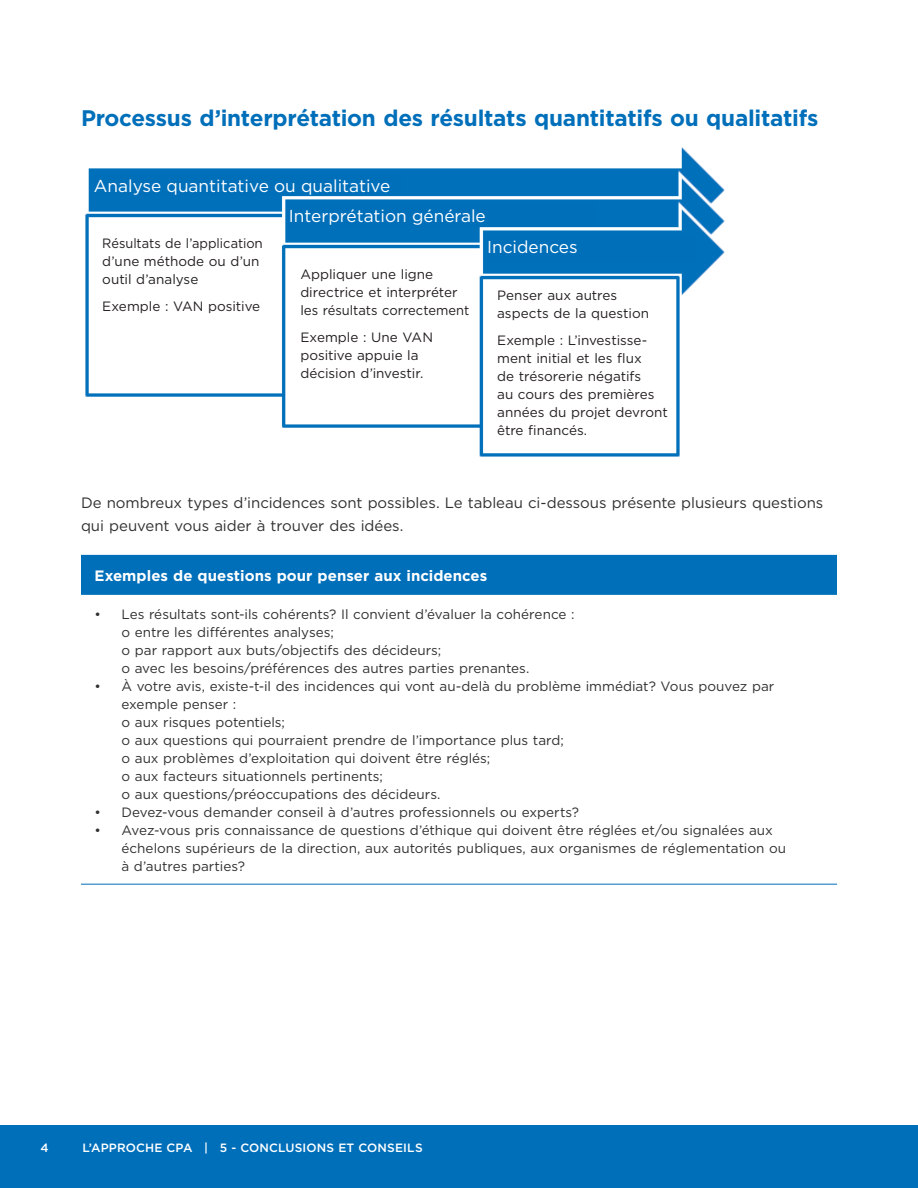
<style>
.page{position:relative;width:918px;height:1188px;background:#fff}
.page>*{position:absolute;margin:0;border:0;box-sizing:border-box;transform-origin:0 0}
.t1{font:700 22.5px "Gotham";letter-spacing:-.015em;color:#006fba}
.t2{font:17.25px "Gotham";color:#fff}
.t3{font:15px/22.5px "Gotham";letter-spacing:-.005em;color:#312f30}
.t4{font:700 15px "Gotham";color:#fff}
.t5{font:13.5px/18px "Gotham";color:#312f30}
.t6{font:13.5px/18px "Gotham";color:#231f20}
.t7{font:13.5px/18px "Gotham";color:#231f20;scale:.95 1}
.t8{font:500 12px "Gotham";letter-spacing:.01em;color:#fff}
</style>
<div class="page">
<div style="left:0;top:1125px;width:918px;height:63px;background:#006fba"></div>
<div style="left:81px;top:555px;width:756px;height:39px;background:#006fba"></div>
<hr style="left:81px;top:594px;width:756px;height:1px;background:#006fba">
<hr style="left:81px;top:884px;width:756px;height:1px;background:#006fba">
<img style="left:85px;top:147px;width:640px;height:310px">
<div style="left:90px;top:219px;width:176px;height:148px;background:#fff"></div>
<div style="left:288px;top:250px;width:184px;height:154px;background:#fff"></div>
<div style="left:485px;top:282px;width:189px;height:165px;background:#fff"></div>
<div style="left:94px;top:174px;width:306px;height:22px;background:#006fba"></div>
<div style="left:289px;top:204px;width:306px;height:23px;background:#006fba"></div>
<div style="left:487px;top:235px;width:209px;height:27px;background:#006fba"></div>
<h2 class="t1" style="left:81px;top:103px;width:739px">Processus d’interprétation des résultats quantitatifs ou qualitatifs</h2>
<p class="t2" style="left:94px;top:175px;width:298px">Analyse quantitative ou qualitative</p>
<p class="t7" style="left:102px;top:234px;width:171px">Résultats de l’application d’une méthode ou d’un outil d’analyse</p>
<p class="t6" style="left:102px;top:297px;width:159px">Exemple : VAN positive</p>
<p class="t2" style="left:289px;top:205px;width:198px">Interprétation générale</p>
<p class="t6" style="left:300px;top:264px;width:171px">Appliquer une ligne directrice et interpréter les résultats correctement</p>
<p class="t6" style="left:300px;top:327px;width:134px">Exemple : Une VAN positive appuie la décision d’investir.</p>
<p class="t2" style="left:487px;top:236px;width:92px">Incidences</p>
<p class="t6" style="left:497px;top:286px;width:153px">Penser aux autres aspects de la question</p>
<p class="t6" style="left:497px;top:349px;width:172px">ment initial et les flux<br>de trésorerie négatifs<br>au cours des premières années du projet devront être financés.</p>
<p class="t6" style="left:497px;top:331px;width:152px">Exemple : L’investisse-</p>
<p class="t3" style="left:81px;top:492px;width:744px">De nombreux types d’incidences sont possibles. Le tableau ci-dessous présente plusieurs questions qui peuvent vous aider à trouver des idées.</p>
<h3 class="t4" style="left:95px;top:566px;width:394px">Exemples de questions pour penser aux incidences</h3>
<p class="t5" style="left:95px;top:605px;width:482px">• Les résultats sont-ils cohérents? Il convient d’évaluer la cohérence :</p>
<p class="t5" style="left:122px;top:623px;width:214px">o entre les différentes analyses;</p>
<p class="t5" style="left:122px;top:641px;width:321px">o par rapport aux buts/objectifs des décideurs;</p>
<p class="t5" style="left:122px;top:659px;width:410px">o avec les besoins/préférences des autres parties prenantes.</p>
<p class="t5" style="left:122px;top:677px;width:654px;text-indent:-27px">• À votre avis, existe-t-il des incidences qui vont au-delà du problème immédiat? Vous pouvez par exemple penser :</p>
<p class="t5" style="left:122px;top:713px;width:165px">o aux risques potentiels;</p>
<p class="t5" style="left:122px;top:731px;width:444px">o aux questions qui pourraient prendre de l’importance plus tard;</p>
<p class="t5" style="left:122px;top:749px;width:370px">o aux problèmes d’exploitation qui doivent être réglés;</p>
<p class="t5" style="left:122px;top:767px;width:263px">o aux facteurs situationnels pertinents;</p>
<p class="t5" style="left:122px;top:785px;width:321px">o aux questions/préoccupations des décideurs.</p>
<p class="t5" style="left:94px;top:803px;width:486px">• Devez-vous demander conseil à d’autres professionnels ou experts?</p>
<p class="t5" style="left:122px;top:821px;width:666px;text-indent:-27px">• Avez-vous pris connaissance de questions d’éthique qui doivent être réglées et/ou signalées aux échelons supérieurs de la direction, aux autorités publiques, aux organismes de réglementation ou à d’autres parties?</p>
<p class="t8" style="left:41px;top:1140px;width:10px">4</p>
<p class="t8" style="left:82px;top:1140px;width:342px">L’APPROCHE CPA | 5 - CONCLUSIONS ET CONSEILS</p>
</div>
